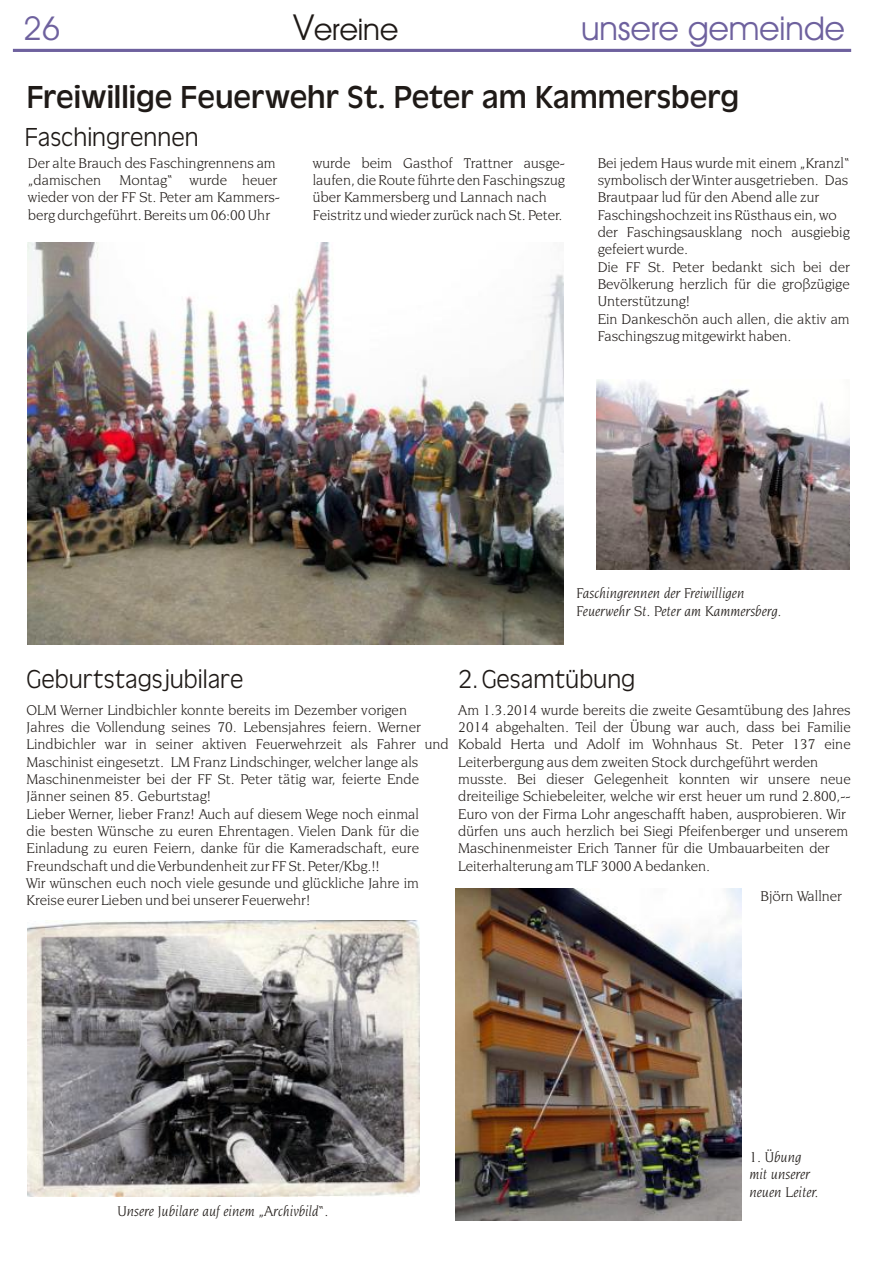
<style>
.page{position:relative;width:894px;height:1263px;background:#fff}
.page>*{position:absolute;margin:0;border:0;box-sizing:border-box;transform-origin:0 0}
.t1{font:33px "Antigoni";color:#1f1a17}
.t2{font:33px "Avant Garde Bk BT";color:#6e619e}
.t3{font:30px "Avant Garde Bk BT";color:#1f1a17}
.t4{font:300 27px "Antigoni";color:#1f1a17}
.t5{font:15px/17.4px "Novarese Bk BT";color:#1f1a17}
.t6{font:italic 15px/17.4px "Novarese Bk BT";color:#1f1a17}
.s1{font-size:36px}
</style>
<div class="page">
<hr style="left:13px;top:49px;width:838px;height:3px;background:#6e619e">
<img style="left:28px;top:243px;width:536px;height:402px">
<img style="left:27px;top:921px;width:392px;height:276px">
<img style="left:455px;top:888px;width:287px;height:332px">
<img style="left:596px;top:380px;width:254px;height:190px">
<h1 class="t2" style="left:23px;top:15px;width:39px">26</h1>
<h2 class="t3" style="left:294px;top:18px;width:106px"><span class="s1">V</span>ereine</h2>
<h1 class="t2" style="left:581px;top:15px;width:265px">unsere gemeinde</h1>
<h1 class="t1" style="left:27px;top:80px;width:714px">Freiwillige Feuerwehr St. Peter am Kammersberg</h1>
<h3 class="t4" style="left:25px;top:123px;width:175px">Faschingrennen</h3>
<p class="t5" style="left:28px;top:155px;width:249px">Der alte Brauch des Faschingrennens am</p>
<p class="t5" style="left:313px;top:155px;width:254px">wurde beim Gasthof Trattner ausge-</p>
<p class="t5" style="left:598px;top:155px;width:254px">Bei jedem Haus wurde mit einem „Kranzl“</p>
<p class="t5" style="left:28px;top:172px;width:251px">„damischen Montag“ wurde heuer</p>
<p class="t5" style="left:313px;top:172px;width:254px">laufen, die Route führte den Faschingszug</p>
<p class="t5" style="left:598px;top:172px;width:252px">symbolisch der Winter ausgetrieben. Das</p>
<p class="t5" style="left:28px;top:190px;width:254px">wieder von der FF St. Peter am Kammers-</p>
<p class="t5" style="left:313px;top:190px;width:236px">über Kammersberg und Lannach nach</p>
<p class="t5" style="left:598px;top:190px;width:223px">Brautpaar lud für den Abend alle zur</p>
<p class="t5" style="left:28px;top:207px;width:244px">berg durchgeführt. Bereits um 06:00 Uhr</p>
<p class="t5" style="left:313px;top:207px;width:251px">Feistritz und wieder zurück nach St. Peter.</p>
<p class="t5" style="left:598px;top:207px;width:254px">Faschingshochzeit ins Rüsthaus ein, wo der Faschingsausklang noch ausgiebig gefeiert wurde.<br>Die FF St. Peter bedankt sich bei der<br>Bevölkerung herzlich für die großzügige<br>Unterstützung!<br>Ein Dankeschön auch allen, die aktiv am<br>Faschingszug mitgewirkt haben.</p>
<p class="t6" style="left:577px;top:586px;width:206px">Faschingrennen der Freiwilligen<br>Feuerwehr St. Peter am Kammersberg.</p>
<h3 class="t4" style="left:27px;top:665px;width:218px">Geburtstagsjubilare</h3>
<h3 class="t4" style="left:458px;top:665px;width:179px">2. Gesamtübung</h3>
<p class="t5" style="left:27px;top:702px;width:382px">OLM Werner Lindbichler konnte bereits im Dezember vorigen</p>
<p class="t5" style="left:458px;top:702px;width:394px">Am 1.3.2014 wurde bereits die zweite Gesamtübung des Jahres</p>
<p class="t5" style="left:27px;top:719px;width:396px">Jahres die Vollendung seines 70. Lebensjahres feiern. Werner</p>
<p class="t5" style="left:27px;top:719px;width:826px;text-align:justify;text-indent:432px">2014 abgehalten. Teil der Übung war auch, dass bei Familie Lindbichler war in seiner aktiven Feuerwehrzeit als Fahrer und Kobald Herta und Adolf im Wohnhaus St. Peter 137 eine Maschinist eingesetzt. LM Franz Lindschinger, welcher lange als</p>
<p class="t5" style="left:458px;top:754px;width:362px">Leiterbergung aus dem zweiten Stock durchgeführt werden</p>
<p class="t5" style="left:27px;top:771px;width:394px">Maschinenmeister bei der FF St. Peter tätig war, feierte Ende</p>
<p class="t5" style="left:458px;top:771px;width:394px">musste. Bei dieser Gelegenheit konnten wir unsere neue</p>
<p class="t5" style="left:27px;top:789px;width:186px">Jänner seinen 85. Geburtstag!</p>
<p class="t5" style="left:458px;top:789px;width:394px">dreiteilige Schiebeleiter, welche wir erst heuer um rund 2.800,--</p>
<p class="t5" style="left:27px;top:806px;width:394px">Lieber Werner, lieber Franz! Auch auf diesem Wege noch einmal</p>
<p class="t5" style="left:458px;top:806px;width:389px">Euro von der Firma Lohr angeschafft haben, ausprobieren. Wir</p>
<p class="t5" style="left:27px;top:823px;width:394px">die besten Wünsche zu euren Ehrentagen. Vielen Dank für die</p>
<p class="t5" style="left:458px;top:823px;width:391px">dürfen uns auch herzlich bei Siegi Pfeifenberger und unserem</p>
<p class="t5" style="left:27px;top:841px;width:394px">Einladung zu euren Feiern, danke für die Kameradschaft, eure</p>
<p class="t5" style="left:458px;top:841px;width:373px">Maschinenmeister Erich Tanner für die Umbauarbeiten der</p>
<p class="t5" style="left:27px;top:858px;width:355px">Freundschaft und die Verbundenheit zur FF St. Peter/Kbg.!!</p>
<p class="t5" style="left:458px;top:858px;width:253px">Leiterhalterung am TLF 3000 A bedanken.</p>
<p class="t5" style="left:27px;top:875px;width:394px">Wir wünschen euch noch viele gesunde und glückliche Jahre im<br>Kreise eurer Lieben und bei unserer Feuerwehr!</p>
<p class="t5" style="left:761px;top:889px;width:83px">Björn Wallner</p>
<p class="t6" style="left:117px;top:1204px;width:212px">Unsere Jubilare auf einem „Archivbild“.</p>
<p class="t6" style="left:749px;top:1149px;width:71px">1. Übung mit unserer neuen Leiter.</p>
</div>
